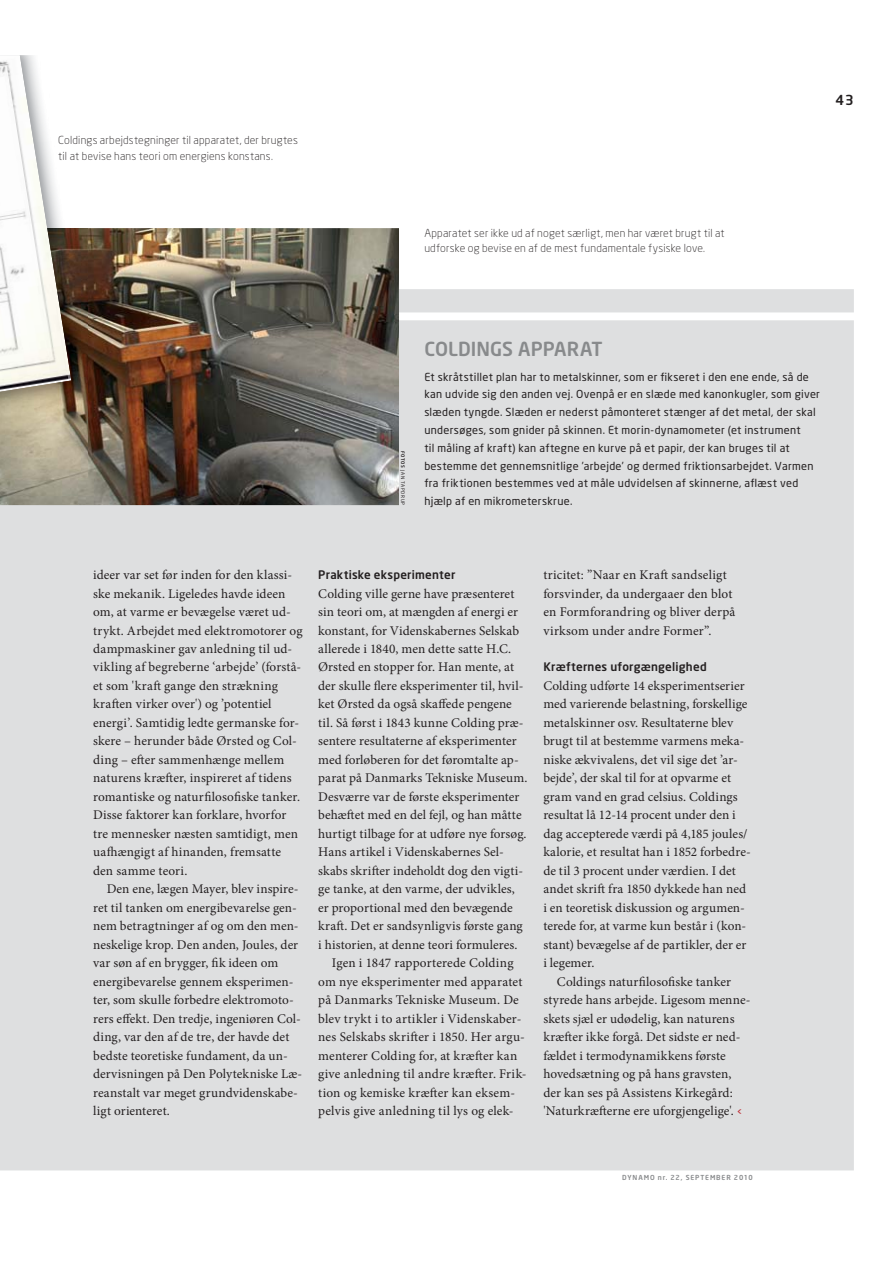
<style>
.page{position:relative;width:893px;height:1263px;background:#fff}
.page>*{position:absolute;margin:0;border:0;box-sizing:border-box;transform-origin:0 0}
.t1{font:500 19.2px "Neo Sans";color:#888a8c}
.t2{font:500 13.65px "Neo Sans";color:#231f20}
.t3{font:13.35px/18.5px "Minion Pro";letter-spacing:.005em;color:#231f20}
.t4{font:13.35px "Minion Pro";letter-spacing:.03em;color:#231f20}
.t5{font:500 11.7px "Neo Sans";letter-spacing:.02em;color:#231f20}
.t6{font:10.95px/17.9px "Neo Sans";letter-spacing:.03em;color:#231f20}
.t7{font:300 10.95px/15.8px "Neo Sans";letter-spacing:.02em;color:#231f20}
.t8{font:500 6.9px "Neo Sans";letter-spacing:.125em;color:#888a8c}
.t9{font:4.8px "Neo Sans";letter-spacing:.13em;color:#231f20}
.s1{font-weight:500}
.s2{font-family:"Neo Sans";font-weight:500;font-size:8.85px;color:#bf2f37}
</style>
<div class="page">
<div style="left:0;top:289px;width:854px;height:881px;background:#dedfe0"></div>
<img style="left:0;top:228px;width:399px;height:277px">
<img style="left:0;top:228px;width:87px;height:249px">
<img style="left:0;top:55px;width:71px;height:337px">
<p class="t7" style="left:58px;top:133px;width:241px">Coldings arbejdstegninger til apparatet, der brugtes til at bevise hans teori om energiens konstans.</p>
<p class="t7" style="left:424px;top:226px;width:302px">Apparatet ser ikke ud af noget særligt, men har været brugt til at udforske og bevise en af de mest fundamentale fysiske love.</p>
<p class="t2" style="left:835px;top:95px;width:20px">43</p>
<p class="t9" style="left:405px;top:451px;width:56px;rotate:90deg"><span class="s1">FOTOS</span> JAN TAPDRUP</p>
<h1 class="t1" style="left:424px;top:341px;width:180px">COLDINGS APPARAT</h1>
<p class="t6" style="left:424px;top:368px;width:397px">Et skråtstillet plan har to metalskinner, som er fikseret i den ene ende, så de kan udvide sig den anden vej. Ovenpå er en slæde med kanonkugler, som giver slæden tyngde. Slæden er nederst påmonteret stænger af det metal, der skal undersøges, som gnider på skinnen. Et morin-dynamometer (et instrument<br>til måling af kraft) kan aftegne en kurve på et papir, der kan bruges til at bestemme det gennemsnitlige ’arbejde’ og dermed friktionsarbejdet. Varmen fra friktionen bestemmes ved at måle udvidelsen af skinnerne, aflæst ved hjælp af en mikrometerskrue.</p>
<p class="t3" style="left:93px;top:567px;width:211px">ideer var set før inden for den klassi&shy;ske mekanik. Ligeledes havde ideen om, at varme er bevægelse været ud&shy;trykt. Arbejdet med elektromotorer og dampmaskiner gav anledning til ud&shy;vikling af begreberne ‘arbejde’ (forstå&shy;et som 'kraft gange den strækning kraften virker over') og ’potentiel energi’. Samtidig ledte germanske for&shy;skere – herunder både Ørsted og Col&shy;ding – efter sammenhænge mellem naturens kræfter, inspireret af tidens romantiske og naturfilosofiske tanker.<br>Disse faktorer kan forklare, hvorfor tre mennesker næsten samtidigt, men uafhængigt af hinanden, fremsatte den samme teori.</p>
<p class="t3" style="left:93px;top:881px;width:211px;text-indent:14px">Den ene, lægen Mayer, blev inspire&shy;ret til tanken om energibevarelse gen&shy;nem betragtninger af og om den men&shy;neskelige krop. Den anden, Joules, der var søn af en brygger, fik ideen om energibevarelse gennem eksperimen&shy;ter, som skulle forbedre elektromoto&shy;rers effekt. Den tredje, ingeniøren Col&shy;ding, var den af de tre, der havde det bedste teoretiske fundament, da un&shy;dervisningen på Den Polytekniske Læ&shy;reanstalt var meget grundvidenskabe&shy;ligt orienteret.</p>
<p class="t5" style="left:318px;top:570px;width:139px">Praktiske eksperimenter</p>
<p class="t3" style="left:318px;top:585px;width:198px">Colding ville gerne have præsenteret</p>
<p class="t3" style="left:318px;top:604px;width:201px">sin teori om, at mængden af energi er</p>
<p class="t3" style="left:318px;top:622px;width:202px">konstant, for Videnskabernes Selskab</p>
<p class="t3" style="left:318px;top:641px;width:194px">allerede i 1840, men dette satte H.C.</p>
<p class="t3" style="left:318px;top:659px;width:197px">Ørsted en stopper for. Han mente, at</p>
<p class="t3" style="left:318px;top:678px;width:207px">der skulle flere eksperimenter til, hvil-</p>
<p class="t3" style="left:318px;top:696px;width:195px">ket Ørsted da også skaffede pengene</p>
<p class="t3" style="left:318px;top:715px;width:207px">til. Så først i 1843 kunne Colding præ-</p>
<p class="t3" style="left:318px;top:733px;width:200px">sentere resultaterne af eksperimenter</p>
<p class="t3" style="left:318px;top:752px;width:202px">med forløberen for det føromtalte ap-</p>
<p class="t3" style="left:318px;top:770px;width:211px">parat på Danmarks Tekniske Museum.</p>
<p class="t3" style="left:318px;top:788px;width:203px">Desværre var de første eksperimenter</p>
<p class="t3" style="left:318px;top:807px;width:205px">behæftet med en del fejl, og han måtte</p>
<p class="t3" style="left:318px;top:825px;width:210px">hurtigt tilbage for at udføre nye forsøg.</p>
<p class="t3" style="left:318px;top:844px;width:187px">Hans artikel i Videnskabernes Sel-</p>
<p class="t3" style="left:318px;top:862px;width:206px">skabs skrifter indeholdt dog den vigti-</p>
<p class="t3" style="left:318px;top:881px;width:198px">ge tanke, at den varme, der udvikles,</p>
<p class="t3" style="left:318px;top:899px;width:196px">er proportional med den bevægende</p>
<p class="t3" style="left:318px;top:918px;width:206px">kraft. Det er sandsynligvis første gang</p>
<p class="t3" style="left:318px;top:936px;width:201px">i historien, at denne teori formuleres.</p>
<p class="t3" style="left:332px;top:955px;width:183px">Igen i 1847 rapporterede Colding</p>
<p class="t3" style="left:318px;top:973px;width:206px">om nye eksperimenter med apparatet</p>
<p class="t3" style="left:318px;top:992px;width:202px">på Danmarks Tekniske Museum. De</p>
<p class="t3" style="left:318px;top:1010px;width:205px">blev trykt i to artikler i Videnskaber-</p>
<p class="t3" style="left:318px;top:1029px;width:208px">nes Selskabs skrifter i 1850. Her argu-</p>
<p class="t3" style="left:318px;top:1047px;width:201px">menterer Colding for, at kræfter kan</p>
<p class="t4" style="left:318px;top:1069px;width:210px">give anledning til andre kræfter. Frik-</p>
<p class="t3" style="left:318px;top:1084px;width:198px">tion og kemiske kræfter kan eksem-</p>
<p class="t3" style="left:318px;top:1103px;width:197px">pelvis give anledning til lys og elek-</p>
<p class="t3" style="left:543px;top:567px;width:194px">tricitet: ”Naar en Kraft sandseligt forsvinder, da undergaaer den blot en Formforandring og bliver derpå virksom under andre Former”.</p>
<p class="t5" style="left:543px;top:662px;width:165px">Kræfternes uforgængelighed</p>
<p class="t3" style="left:543px;top:678px;width:209px">Colding udførte 14 eksperimentserier med varierende belastning, forskellige metalskinner osv. Resultaterne blev brugt til at bestemme varmens meka&shy;niske ækvivalens, det vil sige det ’ar&shy;bejde’, der skal til for at opvarme et gram vand en grad celsius. Coldings resultat lå 12-14 procent under den i dag accepterede værdi på 4,185 joules/ kalorie, et resultat han i 1852 forbedre&shy;de til 3 procent under værdien. I det andet skrift fra 1850 dykkede han ned i en teoretisk diskussion og argumen&shy;terede for, at varme kun består i (kon&shy;stant) bevægelse af de partikler, der er i legemer.</p>
<p class="t3" style="left:543px;top:973px;width:209px;text-indent:14px">Coldings naturfilosofiske tanker styrede hans arbejde. Ligesom menne&shy;skets sjæl er udødelig, kan naturens kræfter ikke forgå. Det sidste er ned&shy;fældet i termodynamikkens første hovedsætning og på hans gravsten, der kan ses på Assistens Kirkegård: 'Naturkræfterne ere uforgjengelige'. <span class="s2">&lt;</span></p>
<p class="t8" style="left:622px;top:1175px;width:132px">DYNAMO nr. 22, SEPTEMBER 2010</p>
</div>
